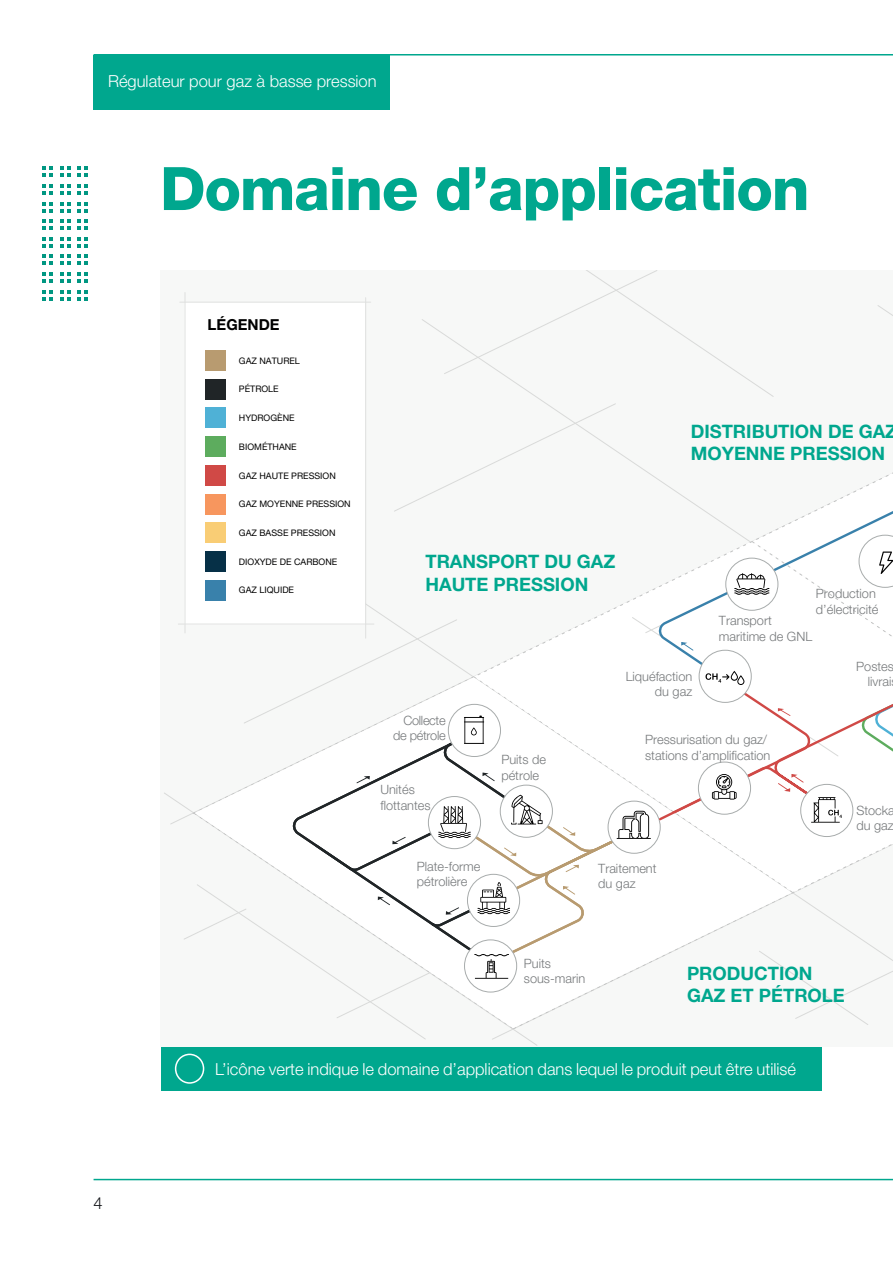
<style>
.page{position:relative;width:893px;height:1263px;background:#fff}
.page>*{position:absolute;margin:0;border:0;box-sizing:border-box;transform-origin:0 0}
.Titolo_Capitolo{font:800 60px "Helvetica Neue LT Pro";letter-spacing:-.02em;color:#00a78e}
.t1{font:700 18.45px/22px "Helvetica Neue LT Pro";color:#00a78e}
.Testo{font:300 16.5px "Helvetica Neue LT Pro";color:#fff}
.t2{font:300 16.5px "Helvetica Neue LT Pro";color:#121418}
.t3{font:700 15px "Helvetica Neue LT Pro";color:#000001}
.t4{font:300 12.75px/15.3px "Helvetica Neue LT Pro";color:#75787a}
.t5{font:300 12.75px/15.3px "Helvetica Neue LT Pro";letter-spacing:-.025em;color:#75787a;text-align:right}
.t6{font:9px "Helvetica Neue LT Pro";color:#000001}
</style>
<div class="page">
<div style="left:94px;top:55px;width:296px;height:55px;background:#00a78e"></div>
<hr style="left:94px;top:1179px;width:799px;height:1px;background:#00a78e">
<hr style="left:94px;top:54px;width:799px;height:2px;background:#00a78e">
<svg style="left:42px;top:167px;width:11px;height:10px"></svg>
<svg style="left:60px;top:167px;width:11px;height:10px"></svg>
<svg style="left:78px;top:167px;width:10px;height:10px"></svg>
<svg style="left:42px;top:184px;width:11px;height:11px"></svg>
<svg style="left:60px;top:184px;width:11px;height:11px"></svg>
<svg style="left:78px;top:184px;width:10px;height:11px"></svg>
<svg style="left:42px;top:202px;width:11px;height:10px"></svg>
<svg style="left:60px;top:202px;width:11px;height:10px"></svg>
<svg style="left:78px;top:202px;width:10px;height:10px"></svg>
<svg style="left:42px;top:219px;width:11px;height:11px"></svg>
<svg style="left:60px;top:219px;width:11px;height:11px"></svg>
<svg style="left:78px;top:219px;width:10px;height:11px"></svg>
<svg style="left:42px;top:237px;width:11px;height:11px"></svg>
<svg style="left:60px;top:237px;width:11px;height:11px"></svg>
<svg style="left:78px;top:237px;width:10px;height:11px"></svg>
<svg style="left:42px;top:255px;width:11px;height:10px"></svg>
<svg style="left:60px;top:255px;width:11px;height:10px"></svg>
<svg style="left:78px;top:255px;width:10px;height:10px"></svg>
<svg style="left:42px;top:272px;width:11px;height:11px"></svg>
<svg style="left:60px;top:272px;width:11px;height:11px"></svg>
<svg style="left:78px;top:272px;width:10px;height:11px"></svg>
<svg style="left:42px;top:290px;width:11px;height:10px"></svg>
<svg style="left:60px;top:290px;width:11px;height:10px"></svg>
<svg style="left:78px;top:290px;width:10px;height:10px"></svg>
<hr style="left:180px;top:302px;width:191px;height:1px;background:#dfe0df">
<hr style="left:178px;top:624px;width:196px;height:1px;background:#dfe0df">
<svg style="left:184px;top:270px;width:709px;height:769px"></svg>
<div style="left:161px;top:1047px;width:660px;height:44px;background:#00a78e"></div>
<div style="left:175px;top:1054px;width:29px;height:30px;border:2px solid #fff;border-radius:50%"></div>
<p class="Testo" style="left:108px;top:71px;width:270px">Régulateur pour gaz à basse pression</p>
<p class="Titolo_Capitolo" style="left:160px;top:153px;width:651px">Domaine d’application</p>
<p class="t3" style="left:208px;top:316px;width:73px">LÉGENDE</p>
<p class="t6" style="left:239px;top:355px;width:62px">GAZ NATUREL</p>
<p class="t6" style="left:239px;top:384px;width:41px">PÉTROLE</p>
<p class="t6" style="left:239px;top:413px;width:57px">HYDROGÈNE</p>
<p class="t6" style="left:239px;top:441px;width:59px">BIOMÉTHANE</p>
<p class="t6" style="left:239px;top:470px;width:98px">GAZ HAUTE PRESSION</p>
<p class="t6" style="left:239px;top:499px;width:113px">GAZ MOYENNE PRESSION</p>
<p class="t6" style="left:239px;top:527px;width:98px">GAZ BASSE PRESSION</p>
<p class="t6" style="left:239px;top:556px;width:100px">DIOXYDE DE CARBONE</p>
<p class="t6" style="left:239px;top:584px;width:57px">GAZ LIQUIDE</p>
<p class="t1" style="left:691px;top:420px;width:208px">DISTRIBUTION DE GAZ<br>MOYENNE PRESSION</p>
<p class="t1" style="left:425px;top:550px;width:191px">TRANSPORT DU GAZ<br>HAUTE PRESSION</p>
<p class="t5" style="left:393px;top:712px;width:54px">Collecte de pétrole</p>
<p class="t4" style="left:380px;top:782px;width:52px">Unités flottantes</p>
<p class="t4" style="left:501px;top:752px;width:46px">Puits de pétrole</p>
<p class="t4" style="left:816px;top:586px;width:64px">Production d’électricité</p>
<p class="t4" style="left:626px;top:669px;width:68px;text-align:right">Liquéfaction du gaz</p>
<p class="t4" style="left:719px;top:613px;width:95px">Transport maritime de GNL</p>
<p class="t4" style="left:645px;top:732px;width:127px">Pressurisation du gaz/ stations d’amplification</p>
<p class="t4" style="left:856px;top:658px;width:39px;text-align:right">Postes livrai</p>
<p class="t4" style="left:856px;top:802px;width:40px">Stocka du gaz</p>
<p class="t4" style="left:417px;top:858px;width:65px">Plate-forme pétrolière</p>
<p class="t4" style="left:598px;top:860px;width:60px">Traitement du gaz</p>
<p class="t4" style="left:524px;top:955px;width:63px">Puits sous-marin</p>
<p class="t1" style="left:687px;top:962px;width:159px">PRODUCTION<br>GAZ ET PÉTROLE</p>
<p class="t2" style="left:94px;top:1193px;width:11px">4</p>
<p class="Testo" style="left:215px;top:1059px;width:582px">L’icône verte indique le domaine d’application dans lequel le produit peut être utilisé</p>
</div>
